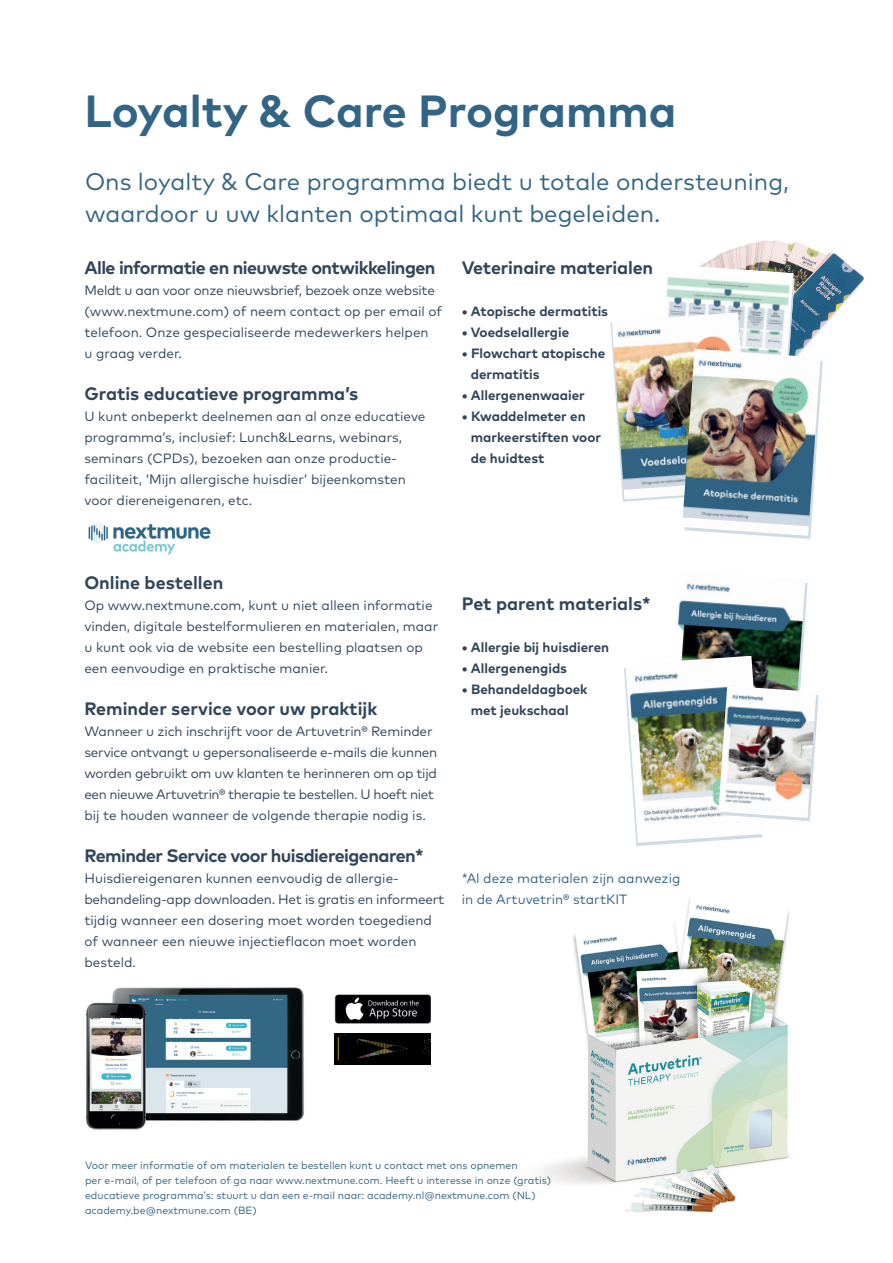
<style>
.page{position:relative;width:893px;height:1263px;background:#fff}
.page>*{position:absolute;margin:0;border:0;box-sizing:border-box;transform-origin:0 0}
.t1{font:700 45px "FF Mark Pro";color:#326485}
.t2{font:24px/31.5px "FF Mark Pro";color:#326485}
.t3{font:700 18px "FF Mark Pro";letter-spacing:-.015em;color:#30455a}
.t4{font:13.5px/21px "FF Mark Pro";color:#30455a}
.t5{font:13.5px/21px "FF Mark Pro";letter-spacing:-.02em;color:#30455a}
.t6{font:700 13.5px/21px "FF Mark Pro";color:#30455a}
.t7{font:13.5px/21px "FF Mark Pro";color:#326485}
.t8{font:10.5px/15px "FF Mark Pro";color:#326485}
</style>
<div class="page">
<img style="left:86px;top:987px;width:218px;height:143px">
<img style="left:335px;top:994px;width:96px;height:30px">
<img style="left:335px;top:1034px;width:96px;height:30px">
<img style="left:541px;top:898px;width:250px;height:315px">
<img style="left:703px;top:240px;width:161px;height:87px">
<img style="left:624px;top:583px;width:195px;height:263px">
<img style="left:718px;top:686px;width:98px;height:132px">
<img style="left:610px;top:264px;width:213px;height:275px">
<img style="left:682px;top:349px;width:139px;height:187px">
<img style="left:88px;top:522px;width:123px;height:33px">
<h1 class="t1" style="left:84px;top:77px;width:594px">Loyalty &amp; Care Programma</h1>
<h2 class="t2" style="left:85px;top:164px;width:705px">Ons loyalty &amp; Care programma biedt u totale ondersteuning, waardoor u uw klanten optimaal kunt begeleiden.</h2>
<h3 class="t3" style="left:84px;top:254px;width:353px">Alle informatie en nieuwste ontwikkelingen</h3>
<p class="t4" style="left:84px;top:278px;width:359px">Meldt u aan voor onze nieuwsbrief, bezoek onze website (www.nextmune.com) of neem contact op per email of telefoon. Onze gespecialiseerde medewerkers helpen<br>u graag verder.</p>
<h3 class="t3" style="left:84px;top:380px;width:275px">Gratis educatieve programma’s</h3>
<p class="t4" style="left:84px;top:404px;width:343px">U kunt onbeperkt deelnemen aan al onze educatieve programma’s, inclusief: Lunch&amp;Learns, webinars, seminars (CPDs), bezoeken aan onze productie&shy;faciliteit, ‘Mijn allergische huisdier’ bijeenkomsten voor diereneigenaren, etc.</p>
<h3 class="t3" style="left:462px;top:254px;width:193px">Veterinaire materialen</h3>
<p class="t6" style="left:462px;top:300px;width:148px">• Atopische dermatitis</p>
<p class="t6" style="left:462px;top:321px;width:109px">• Voedselallergie</p>
<p class="t6" style="left:471px;top:342px;width:136px;text-indent:-9px">• Flowchart atopische dermatitis</p>
<p class="t6" style="left:462px;top:384px;width:125px">• Allergenenwaaier</p>
<p class="t6" style="left:471px;top:405px;width:132px;text-indent:-9px">• Kwaddelmeter en markeerstiften voor de huidtest</p>
<h3 class="t3" style="left:84px;top:569px;width:140px">Online bestellen</h3>
<p class="t4" style="left:84px;top:593px;width:355px">Op www.nextmune.com, kunt u niet alleen informatie vinden, digitale bestelformulieren en materialen, maar u kunt ook via de website een bestelling plaatsen op een eenvoudige en praktische manier.</p>
<h3 class="t3" style="left:84px;top:695px;width:294px">Reminder service voor uw praktijk</h3>
<p class="t5" style="left:84px;top:719px;width:354px">Wanneer u zich inschrijft voor de Artuvetrin® Reminder service ontvangt u gepersonaliseerde e-mails die kunnen worden gebruikt om uw klanten te herinneren om op tijd een nieuwe Artuvetrin® therapie te bestellen. U hoeft niet bij te houden wanneer de volgende therapie nodig is.</p>
<h3 class="t3" style="left:84px;top:842px;width:341px">Reminder Service voor huisdiereigenaren*</h3>
<p class="t4" style="left:84px;top:866px;width:361px">Huisdiereigenaren kunnen eenvoudig de allergie&shy;behandeling-app downloaden. Het is gratis en informeert tijdig wanneer een dosering moet worden toegediend of wanneer een nieuwe injectieflacon moet worden besteld.</p>
<h3 class="t3" style="left:462px;top:590px;width:190px">Pet parent materials*</h3>
<p class="t6" style="left:462px;top:636px;width:149px">• Allergie bij huisdieren</p>
<p class="t6" style="left:462px;top:657px;width:107px">• Allergenengids</p>
<p class="t6" style="left:471px;top:678px;width:118px;text-indent:-9px">• Behandeldagboek met jeukschaal</p>
<p class="t7" style="left:462px;top:867px;width:220px">*Al deze materialen zijn aanwezig in de Artuvetrin® startKIT</p>
<p class="t8" style="left:85px;top:1157px;width:468px">Voor meer informatie of om materialen te bestellen kunt u contact met ons opnemen<br>per e-mail, of per telefoon of ga naar www.nextmune.com. Heeft u interesse in onze (gratis) educatieve programma’s: stuurt u dan een e-mail naar: academy.nl@nextmune.com (NL) academy.be@nextmune.com (BE)</p>
</div>
